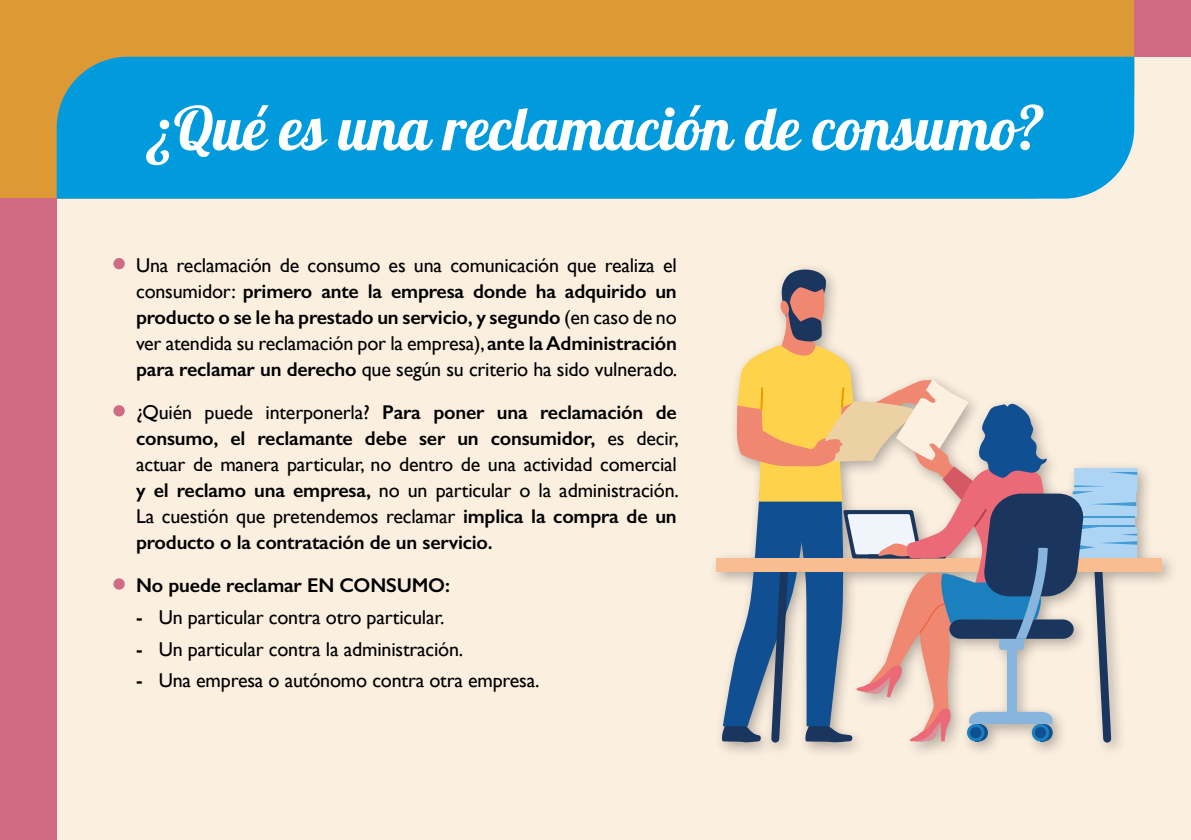
<style>
.page{position:relative;width:1191px;height:840px;background:#fff}
.page>*{position:absolute;margin:0;border:0;box-sizing:border-box;transform-origin:0 0}
.t1{font:60px "Lobster";color:#fff}
.t2{font:20px/26px "Gill Sans";letter-spacing:-.01em;color:#000;text-align:justify}
.t3{font:600 20px "Gill Sans";letter-spacing:-.01em;color:#000}
.s1{font-weight:600}
</style>
<div class="page">
<div style="left:0;top:0;width:1191px;height:839px;background:#fbefe0"></div>
<div style="left:0;top:0;width:1134px;height:198px;background:#dc9935"></div>
<div style="left:57px;top:57px;width:1077px;height:141px;background:#009add"></div>
<div style="left:1134px;top:0;width:57px;height:57px;background:#d16a83"></div>
<div style="left:0;top:198px;width:57px;height:641px;background:#d16a83"></div>
<div style="left:113px;top:258px;width:12px;height:11px;background:#d16a83;border-radius:50%"></div>
<div style="left:113px;top:405px;width:12px;height:11px;background:#d16a83;border-radius:50%"></div>
<div style="left:113px;top:578px;width:12px;height:11px;background:#d16a83;border-radius:50%"></div>
<div style="left:709px;top:261px;width:469px;height:496px;background:#000;opacity:.3"></div>
<div style="left:717px;top:558px;width:445px;height:13px;background:#f8bd91"></div>
<svg style="left:721px;top:268px;width:416px;height:474px"></svg>
<h1 class="t1" style="left:147px;top:90px;width:898px">¿Qué es una reclamación de consumo?</h1>
<p class="t2" style="left:136px;top:252px;width:542px">Una reclamación de consumo es una comunicación que realiza el consumidor: <span class="s1">primero ante la empresa donde ha adquirido un producto o se le ha prestado un servicio, y segundo</span> (en caso de no ver atendida su reclamación por la empresa), <span class="s1">ante la Administración para reclamar un derecho</span> que según su criterio ha sido vulnerado.</p>
<p class="t2" style="left:136px;top:399px;width:544px">¿Quién puede interponerla? <span class="s1">Para poner una reclamación de consumo, el reclamante debe ser un consumidor,</span> es decir, actuar de manera particular, no dentro de una actividad comercial <span class="s1">y el reclamo una empresa,</span> no un particular o la administración.<br>La cuestión que pretendemos reclamar <span class="s1">implica la compra de un producto o la contratación de un servicio.</span></p>
<p class="t3" style="left:136px;top:573px;width:315px">No puede reclamar EN CONSUMO:</p>
<p class="t2" style="left:136px;top:603px;width:310px"><span class="s1">-</span> Un particular contra otro particular.</p>
<p class="t2" style="left:136px;top:635px;width:329px"><span class="s1">-</span> Un particular contra la administración.</p>
<p class="t2" style="left:136px;top:667px;width:405px"><span class="s1">-</span> Una empresa o autónomo contra otra empresa.</p>
</div>
